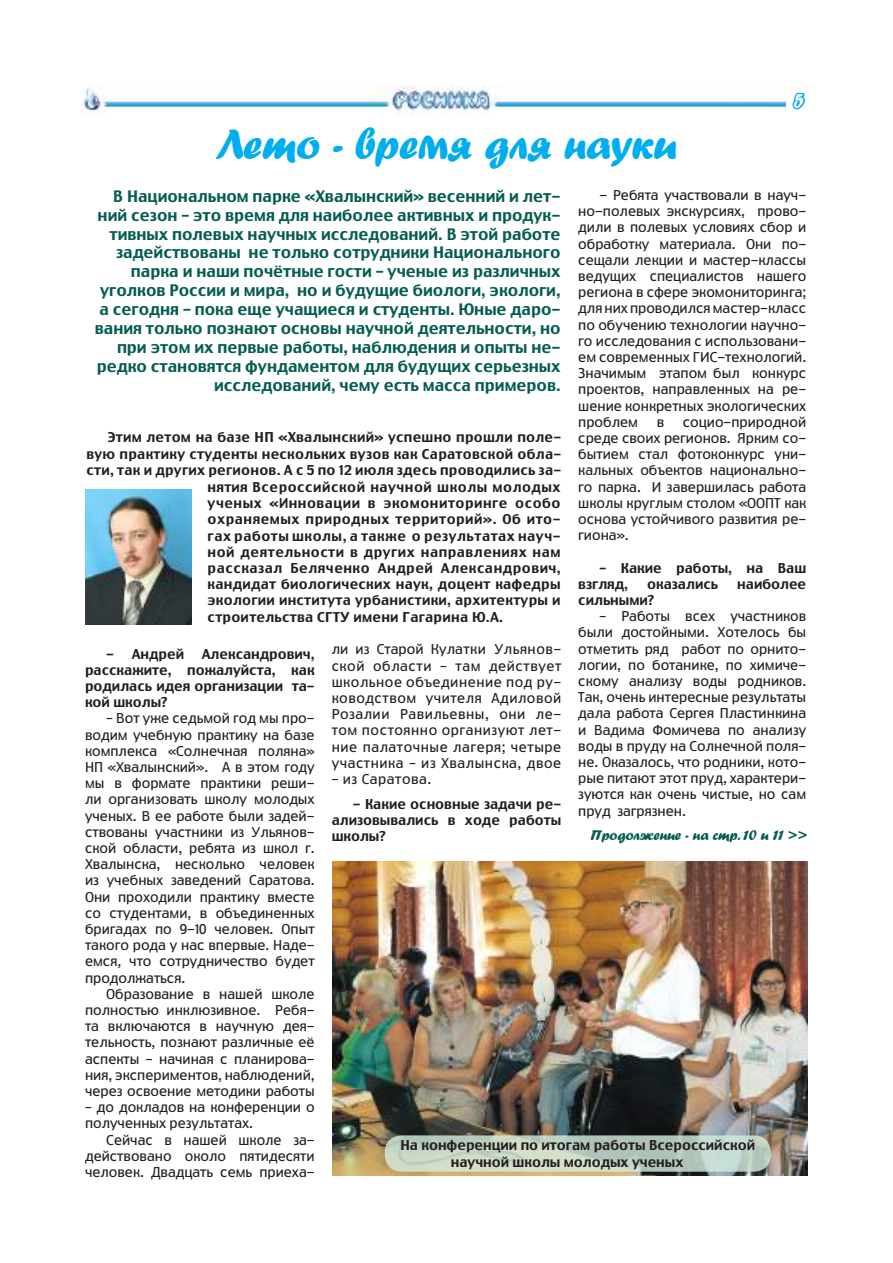
<style>
.page{position:relative;width:893px;height:1263px;background:#fff}
.page>*{position:absolute;margin:0;border:0;box-sizing:border-box;transform-origin:0 0}
.t1{font:45px "Forte VR";color:#00aeef}
.t2{font:21px "Forte VR";color:#fff}
.t3{font:500 15.75px/18.9px "Truth CYR";color:#045d50;text-align:right}
.t4{font:15px "Forte VR";color:#045d50}
.t5{font:13.5px/16.2px "Truth CYR";color:#241f1f;text-align:justify}
.t6{font:500 13.5px/16.2px "Truth CYR";color:#241f1f;text-align:justify}
.t7{font:13.5px "Truth CYR";letter-spacing:.04em;color:#241f1f}
</style>
<div class="page">
<img style="left:83px;top:86px;width:704px;height:28px">
<div style="left:786px;top:93px;width:19px;height:24px;background:#fff;border-radius:50%"></div>
<svg style="left:792px;top:92px;width:13px;height:18px"></svg>
<img style="left:332px;top:862px;width:476px;height:314px">
<svg style="left:385px;top:1135px;width:386px;height:37px;background:#bfcfc1"></svg>
<img style="left:85px;top:489px;width:106px;height:135px">
<h1 class="t1" style="left:216px;top:113px;width:463px">Лето - время для науки</h1>
<h2 class="t2" style="left:793px;top:86px;width:12px">5</h2>
<p class="t3" style="left:95px;top:187px;width:467px">В Национальном парке «Хвалынский» весенний и лет&shy;ний сезон – это время для наиболее активных и продук&shy;тивных полевых научных исследований. В этой работе задействованы не только сотрудники Национального парка и наши почётные гости – ученые из различных уголков России и мира, но и будущие биологи, экологи, а сегодня – пока еще учащиеся и студенты. Юные даро&shy;вания только познают основы научной деятельности, но при этом их первые работы, наблюдения и опыты не&shy;редко становятся фундаментом для будущих серьезных исследований, чему есть масса примеров.</p>
<p class="t5" style="left:578px;top:187px;width:229px;text-indent:21px">- Ребята участвовали в науч&shy;но-полевых экскурсиях, прово&shy;дили в полевых условиях сбор и обработку материала. Они по&shy;сещали лекции и мастер-классы ведущих специалистов нашего региона в сфере экомониторинга; для них проводился мастер-класс по обучению технологии научно&shy;го исследования с использовани&shy;ем современных ГИС-технологий.<br>Значимым этапом был конкурс проектов, направленных на ре&shy;шение конкретных экологических проблем</p>
<p class="t5" style="left:578px;top:414px;width:229px;text-indent:105px">социо-природной среде своих регионов. Ярким со&shy;бытием стал фотоконкурс уни&shy;кальных объектов национально&shy;го парка. И завершилась работа школы круглым столом «ООПТ как основа устойчивого развития ре&shy;гиона».</p>
<p class="t6" style="left:578px;top:560px;width:229px;text-indent:21px">– Какие работы, на Ваш взгляд,</p>
<p class="t5" style="left:657px;top:414px;width:9px">в</p>
<p class="t6" style="left:86px;top:429px;width:476px;text-indent:21px">Этим летом на базе НП «Хвалынский» успешно прошли поле&shy;вую практику студенты нескольких вузов как Саратовской обла&shy;сти, так и других регионов. А с 5 по 12 июля здесь проводились за-</p>
<p class="t6" style="left:208px;top:479px;width:354px">нятия Всероссийской научной школы молодых ученых «Инновации в экомониторинге особо охраняемых природных территорий». Об ито&shy;гах работы школы, а также о результатах науч&shy;ной деятельности в других направлениях нам рассказал Беляченко Андрей Александрович, кандидат биологических наук, доцент кафедры экологии института урбанистики, архитектуры и строительства СГТУ имени Гагарина Ю.А.</p>
<p class="t6" style="left:647px;top:576px;width:72px">оказались</p>
<p class="t6" style="left:737px;top:576px;width:70px">наиболее</p>
<p class="t6" style="left:578px;top:592px;width:77px">сильными?</p>
<p class="t5" style="left:578px;top:608px;width:229px;text-indent:21px">– Работы всех участников были достойными. Хотелось бы отметить ряд работ по орнито&shy;логии, по ботанике, по химиче&shy;скому анализу воды родников.<br>Так, очень интересные результаты дала работа Сергея Пластинкина и Вадима Фомичева по анализу воды в пруду на Солнечной поля&shy;не. Оказалось, что родники, кото&shy;рые питают этот пруд, характери&shy;зуются как очень чистые, но сам пруд загрязнен.</p>
<p class="t4" style="left:591px;top:824px;width:218px">Продолжение - на стр. 10 и 11 &gt;&gt;</p>
<p class="t5" style="left:332px;top:641px;width:231px">ли из Старой Кулатки Ульянов&shy;ской области – там действует школьное объединение под ру&shy;ководством учителя Адиловой Розалии Равильевны, они ле&shy;том постоянно организуют лет&shy;ние палаточные лагеря; четыре участника – из Хвалынска, двое</p>
<p class="t7" style="left:332px;top:771px;width:101px">– из Саратова.</p>
<p class="t6" style="left:332px;top:796px;width:231px;text-indent:21px">- Какие основные задачи ре&shy;ализовывались в ходе работы школы?</p>
<p class="t6" style="left:106px;top:645px;width:79px">- Андрей</p>
<p class="t6" style="left:85px;top:645px;width:231px;text-indent:117px">Александрович, расскажите, пожалуйста, как родилась идея организации та&shy;кой школы?</p>
<p class="t5" style="left:85px;top:710px;width:231px;text-indent:21px">– Вот уже седьмой год мы про&shy;водим учебную практику на базе комплекса «Солнечная поляна» НП «Хвалынский». А в этом году мы в формате практики реши&shy;ли организовать школу молодых ученых. В ее работе были задей&shy;ствованы участники из Ульянов&shy;ской области, ребята из школ г.<br>Хвалынска, несколько человек из учебных заведений Саратова.<br>Они проходили практику вместе со студентами, в объединенных бригадах по 9-10 человек. Опыт такого рода у нас впервые. Наде&shy;емся, что сотрудничество будет продолжаться.</p>
<p class="t5" style="left:85px;top:986px;width:231px;text-indent:21px">Образование в нашей школе полностью инклюзивное. Ребя&shy;та включаются в научную дея&shy;тельность, познают различные её аспекты – начиная с планирова&shy;ния, экспериментов, наблюдений, через освоение методики работы</p>
<p class="t5" style="left:85px;top:1099px;width:231px">– до докладов на конференции о полученных результатах.</p>
<p class="t5" style="left:85px;top:1131px;width:231px;text-indent:21px">Сейчас в нашей школе за&shy;действовано около пятидесяти человек. Двадцать семь приеха-</p>
<p class="t6" style="left:451px;top:1137px;width:306px;text-indent:-50px">На конференции по итогам работы Всероссийской научной школы молодых ученых</p>
</div>
